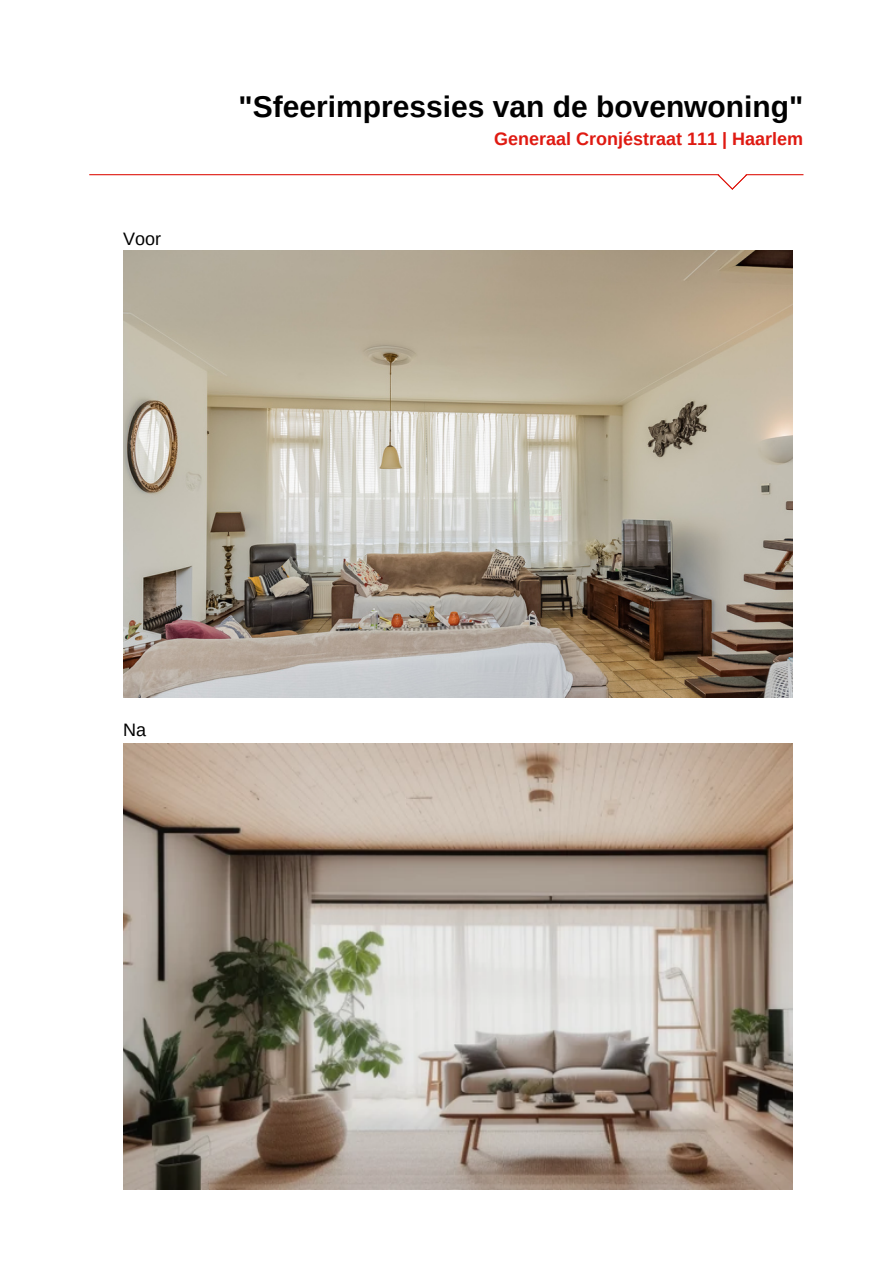
<style>
.page{position:relative;width:893px;height:1264px;background:#fff}
.page>*{position:absolute;margin:0;border:0;box-sizing:border-box;transform-origin:0 0}
.t1{font:700 30px "Arimo";color:#000}
.t2{font:700 18px "Arimo";color:#df1a12}
.t3{font:18px "Arimo";color:#000}
</style>
<div class="page">
<hr style="left:89px;top:174px;width:714px;height:1px;background:#df1a12">
<svg style="left:704px;top:174px;width:56px;height:16px"></svg>
<img style="left:123px;top:743px;width:669px;height:446px">
<img style="left:123px;top:251px;width:669px;height:446px">
<p class="t3" style="left:123px;top:228px;width:39px">Voor</p>
<p class="t1" style="left:238px;top:89px;width:566px">"Sfeerimpressies van de bovenwoning"</p>
<p class="t2" style="left:494px;top:128px;width:310px">Generaal Cronjéstraat 111 | Haarlem</p>
<p class="t3" style="left:123px;top:719px;width:24px">Na</p>
</div>
